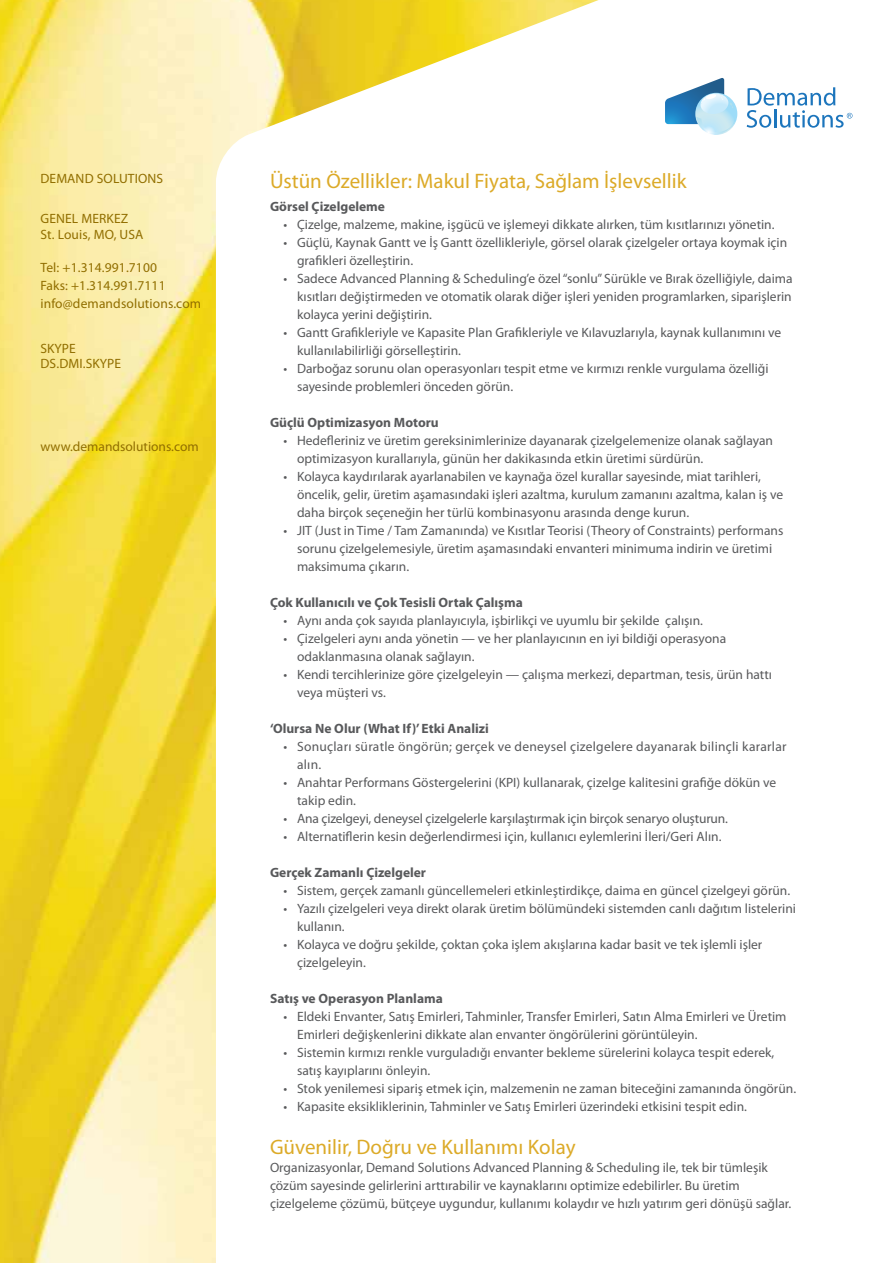
<style>
.page{position:relative;width:893px;height:1263px;background:#fff}
.page>*{position:absolute;margin:0;border:0;box-sizing:border-box;transform-origin:0 0}
.t1{font:21px "Myriad Pro";color:#dcaa28}
.t2{font:13.5px/18px "Myriad Pro";color:#58595b}
.t3{font:700 13.5px "Myriad Pro";color:#58595b}
.t4{font:13.5px/18px "Myriad Pro";letter-spacing:.01em;color:#916e00}
.t5{font:13.5px/18px "Myriad Pro";letter-spacing:.02em;color:#58595b}
</style>
<div class="page">
<img style="left:0;top:0;width:216px;height:1263px">
<svg style="left:216px;top:0;width:637px;height:178px"></svg>
<svg style="left:695px;top:93px;width:42px;height:42px"></svg>
<svg style="left:665px;top:78px;width:70px;height:56px"></svg>
<svg style="left:747px;top:87px;width:105px;height:41px"></svg>
<p class="t4" style="left:40px;top:169px;width:124px">DEMAND SOLUTIONS</p>
<p class="t4" style="left:40px;top:210px;width:105px;line-height:16.5px">GENEL MERKEZ<br>St. Louis, MO, USA</p>
<p class="t4" style="left:40px;top:258px;width:162px">Tel: +1.314.991.7100<br>Faks: +1.314.991.7111 info@demandsolutions.com</p>
<p class="t4" style="left:40px;top:341px;width:82px;line-height:15px">SKYPE<br>DS.DMI.SKYPE</p>
<p class="t4" style="left:40px;top:437px;width:160px">www.demandsolutions.com</p>
<h1 class="t1" style="left:270px;top:168px;width:418px">Üstün Özellikler: Makul Fiyata, Sağlam İşlevsellik</h1>
<p class="t3" style="left:270px;top:197px;width:117px">Görsel Çizelgeleme</p>
<p class="t2" style="left:284px;top:215px;width:493px">• Çizelge, malzeme, makine, işgücü ve işlemeyi dikkate alırken, tüm kısıtlarınızı yönetin.</p>
<p class="t2" style="left:297px;top:233px;width:492px;text-indent:-14px">• Güçlü, Kaynak Gantt ve İş Gantt özellikleriyle, görsel olarak çizelgeler ortaya koymak için grafikleri özelleştirin.</p>
<p class="t2" style="left:297px;top:269px;width:497px;text-align:justify;text-indent:-14px">• Sadece Advanced Planning &amp; Scheduling’e özel “sonlu” Sürükle ve Bırak özelliğiyle, daima kısıtları değiştirmeden ve otomatik olarak diğer işleri yeniden programlarken, siparişlerin kolayca yerini değiştirin.</p>
<p class="t2" style="left:297px;top:323px;width:486px;text-indent:-14px">• Gantt Grafikleriyle ve Kapasite Plan Grafikleriyle ve Kılavuzlarıyla, kaynak kullanımını ve kullanılabilirliği görselleştirin.</p>
<p class="t2" style="left:297px;top:359px;width:473px;text-indent:-14px">• Darboğaz sorunu olan operasyonları tespit etme ve kırmızı renkle vurgulama özelliği sayesinde problemleri önceden görün.</p>
<p class="t3" style="left:270px;top:413px;width:170px">Güçlü Optimizasyon Motoru</p>
<p class="t2" style="left:297px;top:431px;width:478px;text-indent:-14px">• Hedefleriniz ve üretim gereksinimlerinize dayanarak çizelgelemenize olanak sağlayan optimizasyon kurallarıyla, günün her dakikasında etkin üretimi sürdürün.</p>
<p class="t2" style="left:297px;top:467px;width:488px;text-indent:-14px">• Kolayca kaydırılarak ayarlanabilen ve kaynağa özel kurallar sayesinde, miat tarihleri, öncelik, gelir, üretim aşamasındaki işleri azaltma, kurulum zamanını azaltma, kalan iş ve daha birçok seçeneğin her türlü kombinasyonu arasında denge kurun.</p>
<p class="t2" style="left:297px;top:521px;width:488px;text-indent:-14px">• JIT (Just in Time / Tam Zamanında) ve Kısıtlar Teorisi (Theory of Constraints) performans sorunu çizelgelemesiyle, üretim aşamasındaki envanteri minimuma indirin ve üretimi maksimuma çıkarın.</p>
<p class="t3" style="left:270px;top:593px;width:254px">Çok Kullanıcılı ve Çok Tesisli Ortak Çalışma</p>
<p class="t2" style="left:284px;top:611px;width:421px">• Aynı anda çok sayıda planlayıcıyla, işbirlikçi ve uyumlu bir şekilde çalışın.</p>
<p class="t2" style="left:297px;top:629px;width:431px;text-indent:-14px">• Çizelgeleri aynı anda yönetin — ve her planlayıcının en iyi bildiği operasyona odaklanmasına olanak sağlayın.</p>
<p class="t2" style="left:297px;top:665px;width:476px;text-indent:-14px">• Kendi tercihlerinize göre çizelgeleyin — çalışma merkezi, departman, tesis, ürün hattı veya müşteri vs.</p>
<p class="t3" style="left:270px;top:719px;width:220px">‘Olursa Ne Olur (What If)’ Etki Analizi</p>
<p class="t5" style="left:297px;top:737px;width:491px;text-indent:-14px">• Sonuçları süratle öngörün; gerçek ve deneysel çizelgelere dayanarak bilinçli kararlar alın.</p>
<p class="t2" style="left:297px;top:773px;width:481px;text-indent:-14px">• Anahtar Performans Göstergelerini (KPI) kullanarak, çizelge kalitesini grafiğe dökün ve takip edin.</p>
<p class="t2" style="left:284px;top:809px;width:446px">• Ana çizelgeyi, deneysel çizelgelerle karşılaştırmak için birçok senaryo oluşturun.</p>
<p class="t2" style="left:284px;top:827px;width:439px">• Alternatiflerin kesin değerlendirmesi için, kullanıcı eylemlerini İleri/Geri Alın.</p>
<p class="t3" style="left:270px;top:863px;width:158px">Gerçek Zamanlı Çizelgeler</p>
<p class="t2" style="left:284px;top:881px;width:508px">• Sistem, gerçek zamanlı güncellemeleri etkinleştirdikçe, daima en güncel çizelgeyi görün.</p>
<p class="t2" style="left:297px;top:899px;width:500px;text-indent:-14px">• Yazılı çizelgeleri veya direkt olarak üretim bölümündeki sistemden canlı dağıtım listelerini kullanın.</p>
<p class="t2" style="left:297px;top:935px;width:467px;text-indent:-14px">• Kolayca ve doğru şekilde, çoktan çoka işlem akışlarına kadar basit ve tek işlemli işler çizelgeleyin.</p>
<p class="t3" style="left:270px;top:989px;width:174px">Satış ve Operasyon Planlama</p>
<p class="t2" style="left:297px;top:1007px;width:491px;text-indent:-14px">• Eldeki Envanter, Satış Emirleri, Tahminler, Transfer Emirleri, Satın Alma Emirleri ve Üretim<br>Emirleri değişkenlerini dikkate alan envanter öngörülerini görüntüleyin.</p>
<p class="t2" style="left:297px;top:1043px;width:479px;text-indent:-14px">• Sistemin kırmızı renkle vurguladığı envanter bekleme sürelerini kolayca tespit ederek, satış kayıplarını önleyin.</p>
<p class="t2" style="left:284px;top:1079px;width:514px">• Stok yenilemesi sipariş etmek için, malzemenin ne zaman biteceğini zamanında öngörün.</p>
<p class="t2" style="left:284px;top:1097px;width:465px">• Kapasite eksikliklerinin, Tahminler ve Satış Emirleri üzerindeki etkisini tespit edin.</p>
<h1 class="t1" style="left:270px;top:1134px;width:307px">Güvenilir, Doğru ve Kullanımı Kolay</h1>
<p class="t2" style="left:270px;top:1158px;width:523px">Organizasyonlar, Demand Solutions Advanced Planning &amp; Scheduling ile, tek bir tümleşik çözüm sayesinde gelirlerini arttırabilir ve kaynaklarını optimize edebilirler. Bu üretim çizelgeleme çözümü, bütçeye uygundur, kullanımı kolaydır ve hızlı yatırım geri dönüşü sağlar.</p>
</div>
